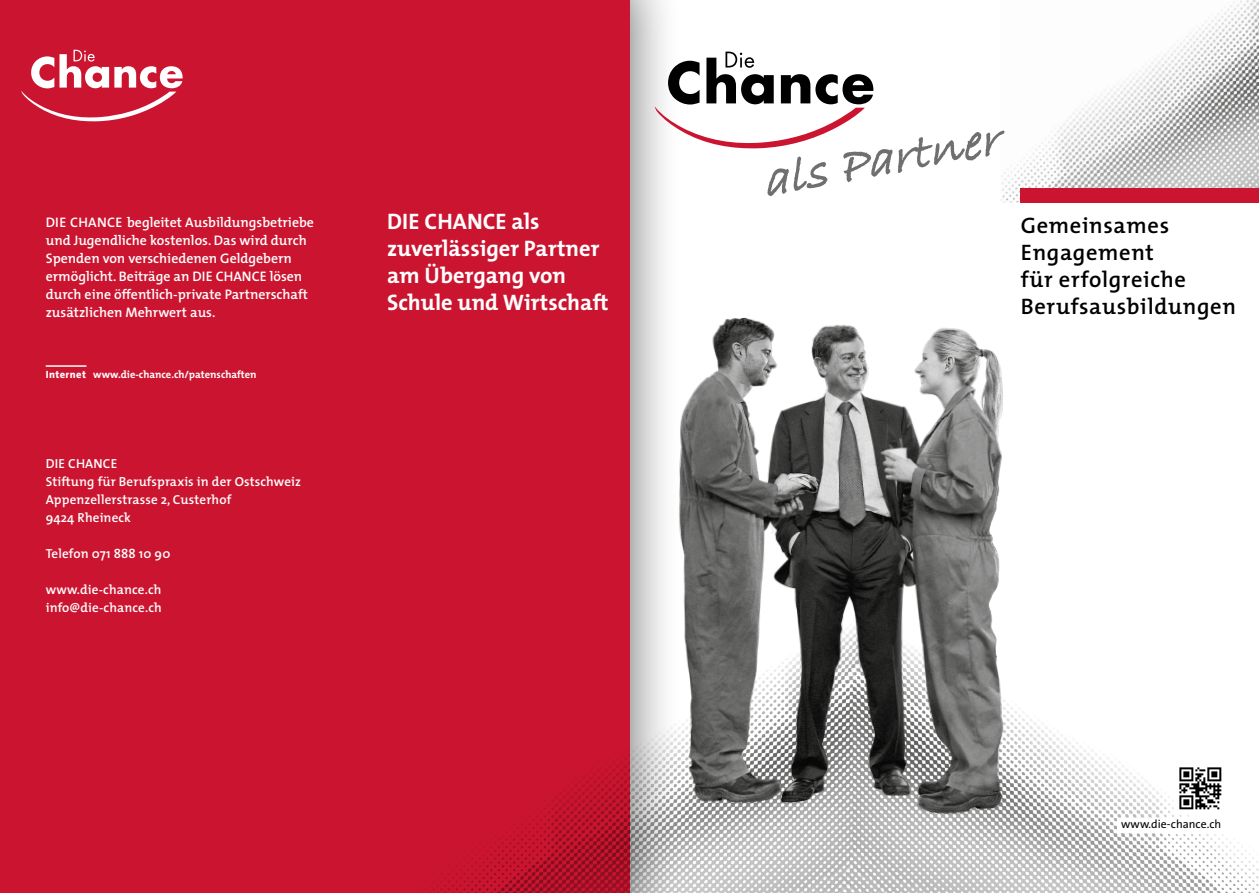
<style>
.page{position:relative;width:1259px;height:893px;background:#fff}
.page>*{position:absolute;margin:0;border:0;box-sizing:border-box;transform-origin:0 0}
.t1{font:italic 700 52.65px "Bradley Hand ITCTT";color:#706f6f;scale:.94 1}
.t2{font:700 22.5px/27px "The Mix";color:#fff}
.t3{font:600 22.5px/27px "The Mix";letter-spacing:.03em;color:#000}
.t4{font:600 13.8px/18px "The Mix";color:#fff}
.t5{font:600 13.2px/18px "The Mix";letter-spacing:.01em;color:#fff}
.t6{font:11.7px "The Sans B5 Plain";color:#000}
.t7{font:700 10.5px "The Mix";color:#fff}
.s1{font-family:"The Sans B8";font-weight:800}
</style>
<div class="page">
<div style="left:0;top:0;width:682px;height:893px;background:#000;opacity:.63"></div>
<div style="left:0;top:0;width:629px;height:893px;background:#cb1530"></div>
<hr style="left:46px;top:365px;width:40px;height:2px;background:#fff">
<img style="left:426px;top:572px;width:833px;height:321px">
<img style="left:1001px;top:0;width:258px;height:202px">
<svg style="left:654px;top:52px;width:219px;height:97px"></svg>
<div style="left:1020px;top:188px;width:239px;height:14px;background:#cb1530"></div>
<div style="left:1117px;top:819px;width:108px;height:14px;background:#fff"></div>
<div style="left:1173px;top:762px;width:52px;height:50px;background:#fff"></div>
<div style="left:1176px;top:764px;width:48px;height:48px;background:linear-gradient(to right,#fff,#fff)"></div>
<svg style="left:1179px;top:767px;width:42px;height:42px"></svg>
<img style="left:658px;top:280px;width:394px;height:556px">
<svg style="left:21px;top:50px;width:162px;height:71px"></svg>
<p class="t4" style="left:46px;top:213px;width:270px">DIE CHANCE begleitet Ausbildungsbetriebe und Jugendliche kostenlos. Das wird durch Spenden von verschiedenen Geldgebern ermöglicht. Beiträge an DIE CHANCE lösen durch eine öffentlich-private Partnerschaft zusätzlichen Mehrwert aus.</p>
<p class="t7" style="left:46px;top:366px;width:212px"><span class="s1">Internet</span> www.die-chance.ch/patenschaften</p>
<p class="t5" style="left:46px;top:454px;width:257px">DIE CHANCE<br>Stiftung für Berufspraxis in der Ostschweiz<br>Appenzellerstrasse 2, Custerhof<br>9424 Rheineck</p>
<p class="t5" style="left:46px;top:544px;width:126px">Telefon 071 888 10 90</p>
<p class="t5" style="left:46px;top:580px;width:118px">www.die-chance.ch info@die-chance.ch</p>
<h2 class="t2" style="left:387px;top:207px;width:223px">DIE CHANCE als zuverlässiger Partner am Übergang von<br>Schule und Wirtschaft</h2>
<h1 class="t1" style="left:755px;top:143px;width:256px;rotate:-11deg">als Partner</h1>
<h2 class="t3" style="left:1020px;top:211px;width:217px">Gemeinsames<br>Engagement<br>für erfolgreiche<br>Berufsausbildungen</h2>
<p class="t6" style="left:1121px;top:818px;width:101px">www.die-chance.ch</p>
</div>
